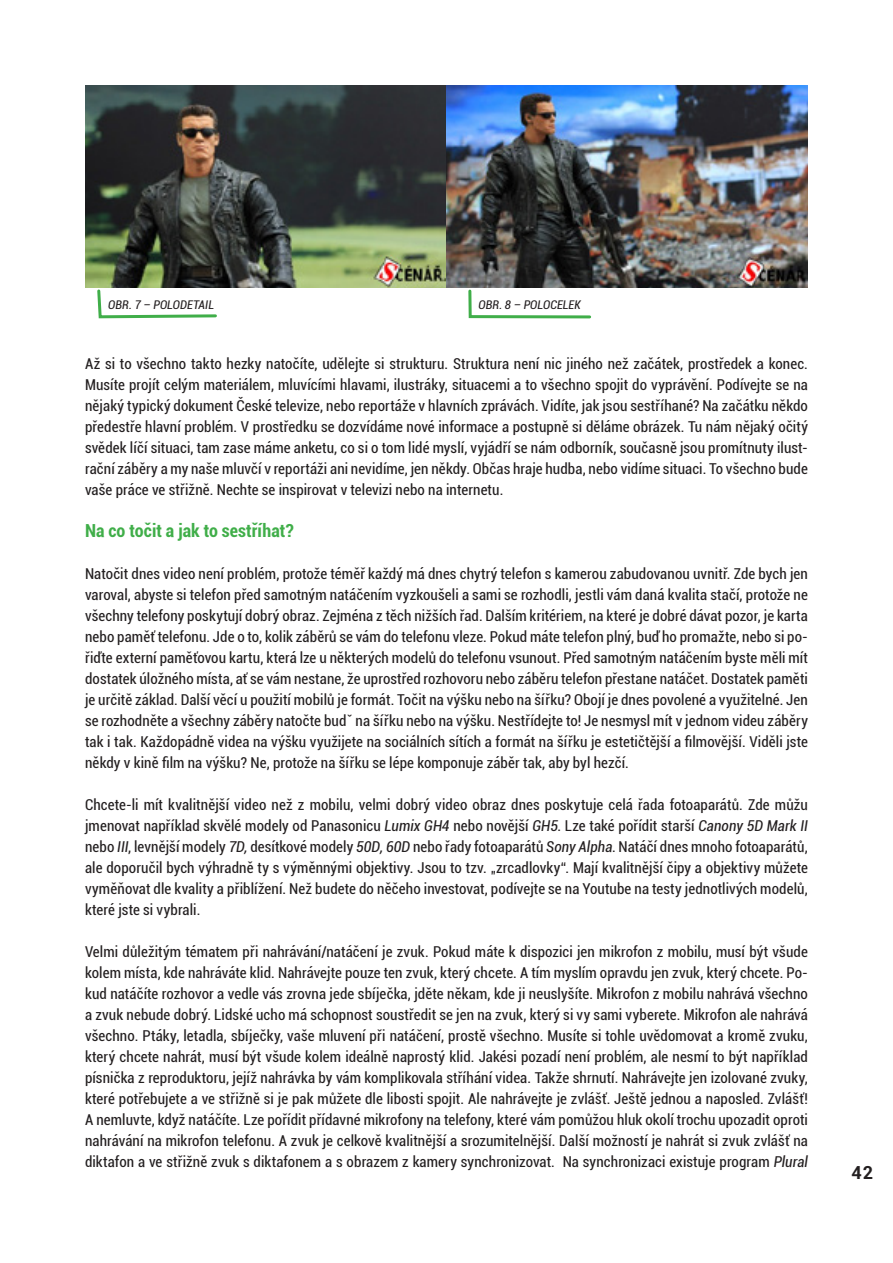
<style>
.page{position:relative;width:893px;height:1263px;background:#fff}
.page>*{position:absolute;margin:0;border:0;box-sizing:border-box;transform-origin:0 0}
.t1{font:700 condensed 18px "Roboto";color:#40ae49}
.t2{font:700 18px "Roboto";color:#231f20}
.t3{font:condensed 15px/21px "Roboto";letter-spacing:.005em;color:#231f20;text-align:justify}
.t4{font:italic condensed 12px "Roboto";letter-spacing:.01em;color:#231f20}
.s1{font-style:italic}
</style>
<div class="page">
<img style="left:85px;top:85px;width:723px;height:202px">
<svg style="left:97px;top:289px;width:120px;height:30px"></svg>
<svg style="left:468px;top:289px;width:123px;height:30px"></svg>
<p class="t4" style="left:108px;top:296px;width:107px">OBR. 7 – POLODETAIL</p>
<p class="t4" style="left:478px;top:296px;width:104px">OBR. 8 – POLOCELEK</p>
<p class="t3" style="left:85px;top:353px;width:724px">Až si to všechno takto hezky natočíte, udělejte si strukturu. Struktura není nic jiného než začátek, prostředek a konec.<br>Musíte projít celým materiálem, mluvícími hlavami, ilustráky, situacemi a to všechno spojit do vyprávění. Podívejte se na nějaký typický dokument České televize, nebo reportáže v hlavních zprávách. Vidíte, jak jsou sestříhané? Na začátku někdo předestře hlavní problém. V prostředku se dozvídáme nové informace a postupně si děláme obrázek. Tu nám nějaký očitý svědek líčí situaci, tam zase máme anketu, co si o tom lidé myslí, vyjádří se nám odborník, současně jsou promítnuty ilust&shy;rační záběry a my naše mluvčí v reportáži ani nevidíme, jen někdy. Občas hraje hudba, nebo vidíme situaci. To všechno bude vaše práce ve střižně. Nechte se inspirovat v televizi nebo na internetu.</p>
<p class="t1" style="left:85px;top:518px;width:210px">Na co točit a jak to sestříhat?</p>
<p class="t3" style="left:85px;top:563px;width:724px">Natočit dnes video není problém, protože téměř každý má dnes chytrý telefon s kamerou zabudovanou uvnitř. Zde bych jen varoval, abyste si telefon před samotným natáčením vyzkoušeli a sami se rozhodli, jestli vám daná kvalita stačí, protože ne všechny telefony poskytují dobrý obraz. Zejména z těch nižších řad. Dalším kritériem, na které je dobré dávat pozor, je karta nebo paměť telefonu. Jde o to, kolik záběrů se vám do telefonu vleze. Pokud máte telefon plný, buď ho promažte, nebo si po&shy;řiďte externí paměťovou kartu, která lze u některých modelů do telefonu vsunout. Před samotným natáčením byste měli mít dostatek úložného místa, ať se vám nestane, že uprostřed rozhovoru nebo záběru telefon přestane natáčet. Dostatek paměti je určitě základ. Další věcí u použití mobilů je formát. Točit na výšku nebo na šířku? Obojí je dnes povolené a využitelné. Jen se rozhodněte a všechny záběry natočte budˇ na šířku nebo na výšku. Nestřídejte to! Je nesmysl mít v jednom videu záběry tak i tak. Každopádně videa na výšku využijete na sociálních sítích a formát na šířku je estetičtější a filmovější. Viděli jste někdy v kině film na výšku? Ne, protože na šířku se lépe komponuje záběr tak, aby byl hezčí.</p>
<p class="t3" style="left:85px;top:794px;width:724px">Chcete-li mít kvalitnější video než z mobilu, velmi dobrý video obraz dnes poskytuje celá řada fotoaparátů. Zde můžu jmenovat například skvělé modely od Panasonicu <span class="s1">Lumix GH4</span> nebo novější <span class="s1">GH5</span>. Lze také pořídit starší <span class="s1">Canony 5D Mark II </span>nebo <span class="s1">III</span>, levnější modely <span class="s1">7D,</span> desítkové modely <span class="s1">50D, 60D</span> nebo řady fotoaparátů <span class="s1">Sony Alpha</span>. Natáčí dnes mnoho fotoaparátů, ale doporučil bych výhradně ty s výměnnými objektivy. Jsou to tzv. „zrcadlovky“. Mají kvalitnější čipy a objektivy můžete vyměňovat dle kvality a přiblížení. Než budete do něčeho investovat, podívejte se na Youtube na testy jednotlivých modelů, které jste si vybrali.</p>
<p class="t3" style="left:85px;top:941px;width:724px">Velmi důležitým tématem při nahrávání/natáčení je zvuk. Pokud máte k dispozici jen mikrofon z mobilu, musí být všude kolem místa, kde nahráváte klid. Nahrávejte pouze ten zvuk, který chcete. A tím myslím opravdu jen zvuk, který chcete. Po&shy;kud natáčíte rozhovor a vedle vás zrovna jede sbíječka, jděte někam, kde ji neuslyšíte. Mikrofon z mobilu nahrává všechno a zvuk nebude dobrý. Lidské ucho má schopnost soustředit se jen na zvuk, který si vy sami vyberete. Mikrofon ale nahrává všechno. Ptáky, letadla, sbíječky, vaše mluvení při natáčení, prostě všechno. Musíte si tohle uvědomovat a kromě zvuku, který chcete nahrát, musí být všude kolem ideálně naprostý klid. Jakési pozadí není problém, ale nesmí to být například písnička z reproduktoru, jejíž nahrávka by vám komplikovala stříhání videa. Takže shrnutí. Nahrávejte jen izolované zvuky, které potřebujete a ve střižně si je pak můžete dle libosti spojit. Ale nahrávejte je zvlášť. Ještě jednou a naposled. Zvlášť!<br>A nemluvte, když natáčíte. Lze pořídit přídavné mikrofony na telefony, které vám pomůžou hluk okolí trochu upozadit oproti nahrávání na mikrofon telefonu. A zvuk je celkově kvalitnější a srozumitelnější. Další možností je nahrát si zvuk zvlášť na diktafon a ve střižně zvuk s diktafonem a s obrazem z kamery synchronizovat. Na synchronizaci existuje program <span class="s1">Plural</span></p>
<p class="t2" style="left:852px;top:1159px;width:23px">42</p>
</div>
